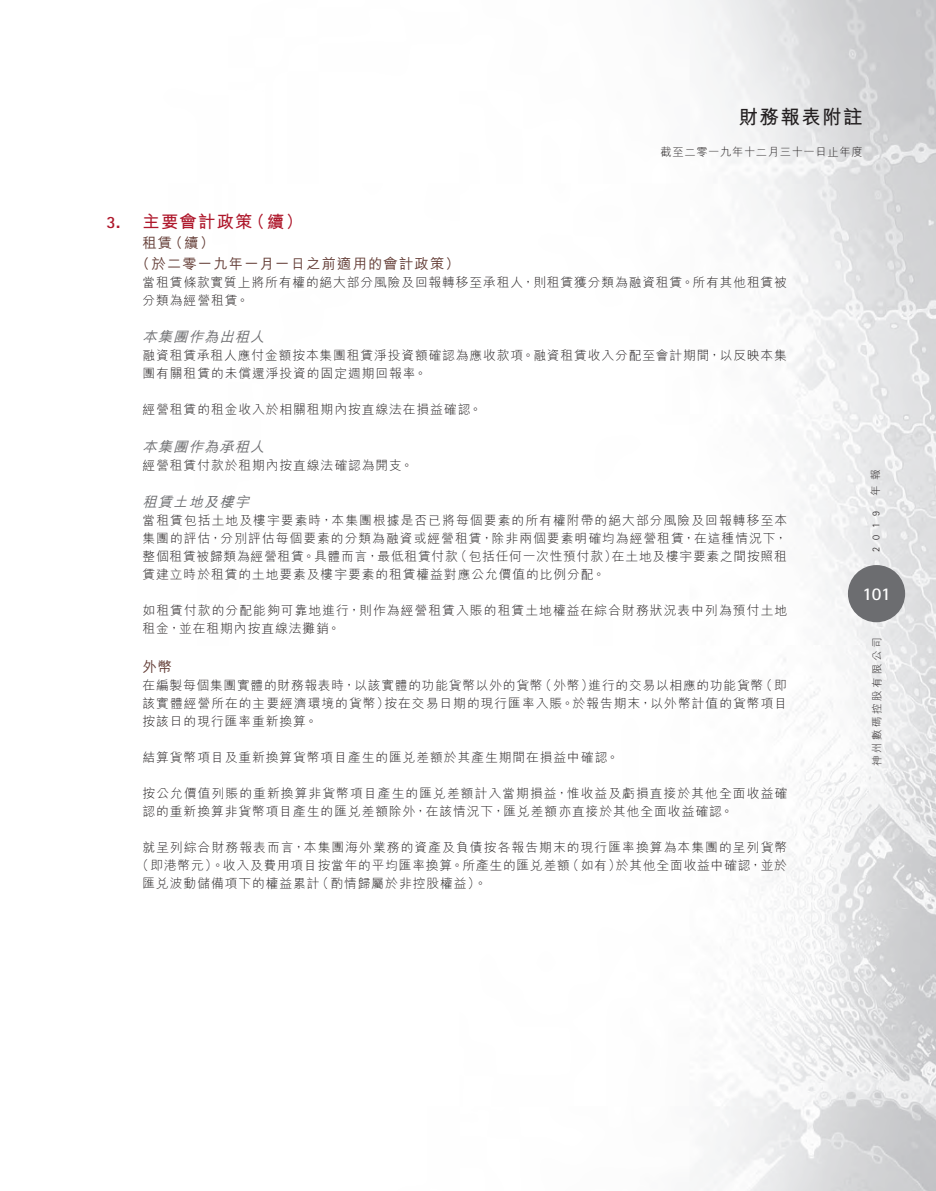
<style>
.page{position:relative;width:936px;height:1191px;background:#fff}
.page>*{position:absolute;margin:0;border:0;box-sizing:border-box;transform-origin:0 0}
.t1{font:700 19.5px "M Hei HK";letter-spacing:.07em;color:#231f20}
.t2{font:700 18px "Rotis Sans Serif Std";color:#fff}
.Heading_1{font:700 17.25px "M Hei HK";letter-spacing:.075em;color:#ae172b}
.Heading_2{font:500 14.25px "M Hei HK";letter-spacing:.085em;color:#623b34}
.Heading_3{font:italic 500 14.25px "M Hei HK";color:#6c6d70}
.Body_Text{font:300 12.75px/18px "M Hei HK";letter-spacing:.075em;color:#231f20}
.t3{font:300 11.25px "M Hei HK";letter-spacing:.06em;color:#231f20}
.t4{font:300 10.5px "M Hei HK";letter-spacing:.25em;color:#231f20}
.t5{font:300 10.5px "Rotis Sans Serif Std";color:#231f20}
.s1{font-family:"Rotis Sans Serif Std"}
</style>
<div class="page">
<img style="left:695px;top:0;width:240px;height:1191px">
<div style="left:847px;top:565px;width:58px;height:57px;background:#6c6d70;border-radius:50%"></div>
<h1 class="t1" style="left:738px;top:102px;width:125px">財務報表附註</h1>
<p class="t3" style="left:660px;top:146px;width:203px">截至二零一九年十二月三十一日止年度</p>
<p class="Heading_1" style="left:106px;top:209px;width:198px"><span class="s1">3.</span> 主要會計政策（續）</p>
<p class="Heading_2" style="left:142px;top:233px;width:73px">租賃（續）</p>
<p class="Heading_2" style="left:135px;top:253px;width:326px">（於二零一九年一月一日之前適用的會計政策）</p>
<p class="Body_Text" style="left:142px;top:273px;width:646px">當租賃條款實質上將所有權的絕大部分風險及回報轉移至承租人，則租賃獲分類為融資租賃。所有其他租賃被分類為經營租賃。</p>
<p class="Heading_3" style="left:142px;top:326px;width:128px">本集團作為出租人</p>
<p class="Body_Text" style="left:142px;top:346px;width:646px">融資租賃承租人應付金額按本集團租賃淨投資額確認為應收款項。融資租賃收入分配至會計期間，以反映本集團有關租賃的未償還淨投資的固定週期回報率。</p>
<p class="Body_Text" style="left:142px;top:400px;width:341px">經營租賃的租金收入於相關租期內按直線法在損益確認。</p>
<p class="Heading_3" style="left:142px;top:436px;width:128px">本集團作為承租人</p>
<p class="Body_Text" style="left:142px;top:456px;width:272px">經營租賃付款於租期內按直線法確認為開支。</p>
<p class="Heading_3" style="left:142px;top:491px;width:113px">租賃土地及樓宇</p>
<p class="Body_Text" style="left:142px;top:511px;width:646px;text-align:justify">當租賃包括土地及樓宇要素時，本集團根據是否已將每個要素的所有權附帶的絕大部分風險及回報轉移至本集團的評估，分別評估每個要素的分類為融資或經營租賃，除非兩個要素明確均為經營租賃，在這種情況下，整個租賃被歸類為經營租賃。具體而言，最低租賃付款（包括任何一次性預付款）在土地及樓宇要素之間按照租賃建立時於租賃的土地要素及樓宇要素的租賃權益對應公允價值的比例分配。</p>
<p class="Body_Text" style="left:142px;top:601px;width:646px">如租賃付款的分配能夠可靠地進行，則作為經營租賃入賬的租賃土地權益在綜合財務狀況表中列為預付土地租金，並在租期內按直線法攤銷。</p>
<p class="Heading_2" style="left:142px;top:656px;width:31px">外幣</p>
<p class="Body_Text" style="left:142px;top:675px;width:646px;text-align:justify">在編製每個集團實體的財務報表時，以該實體的功能貨幣以外的貨幣（外幣）進行的交易以相應的功能貨幣（即該實體經營所在的主要經濟環境的貨幣）按在交易日期的現行匯率入賬。於報告期末，以外幣計值的貨幣項目按該日的現行匯率重新換算。</p>
<p class="Body_Text" style="left:142px;top:747px;width:478px">結算貨幣項目及重新換算貨幣項目產生的匯兌差額於其產生期間在損益中確認。</p>
<p class="Body_Text" style="left:142px;top:783px;width:646px">按公允價值列賬的重新換算非貨幣項目產生的匯兌差額計入當期損益，惟收益及虧損直接於其他全面收益確認的重新換算非貨幣項目產生的匯兌差額除外，在該情況下，匯兌差額亦直接於其他全面收益確認。</p>
<p class="Body_Text" style="left:142px;top:837px;width:646px">就呈列綜合財務報表而言，本集團海外業務的資產及負債按各報告期末的現行匯率換算為本集團的呈列貨幣</p>
<p class="Body_Text" style="left:136px;top:855px;width:652px">（即港幣元）。收入及費用項目按當年的平均匯率換算。所產生的匯兌差額（如有）於其他全面收益中確認，並於</p>
<p class="Body_Text" style="left:142px;top:873px;width:346px">匯兌波動儲備項下的權益累計（酌情歸屬於非控股權益）。</p>
<p class="t4" style="left:870px;top:496px;width:28px;rotate:-90deg">年報</p>
<p class="t5" style="left:870px;top:551px;width:42px;rotate:-90deg">2019</p>
<h2 class="t2" style="left:862px;top:582px;width:30px">101</h2>
<p class="t4" style="left:871px;top:766px;width:130px;rotate:-90deg">神州數碼控股有限公司</p>
</div>
